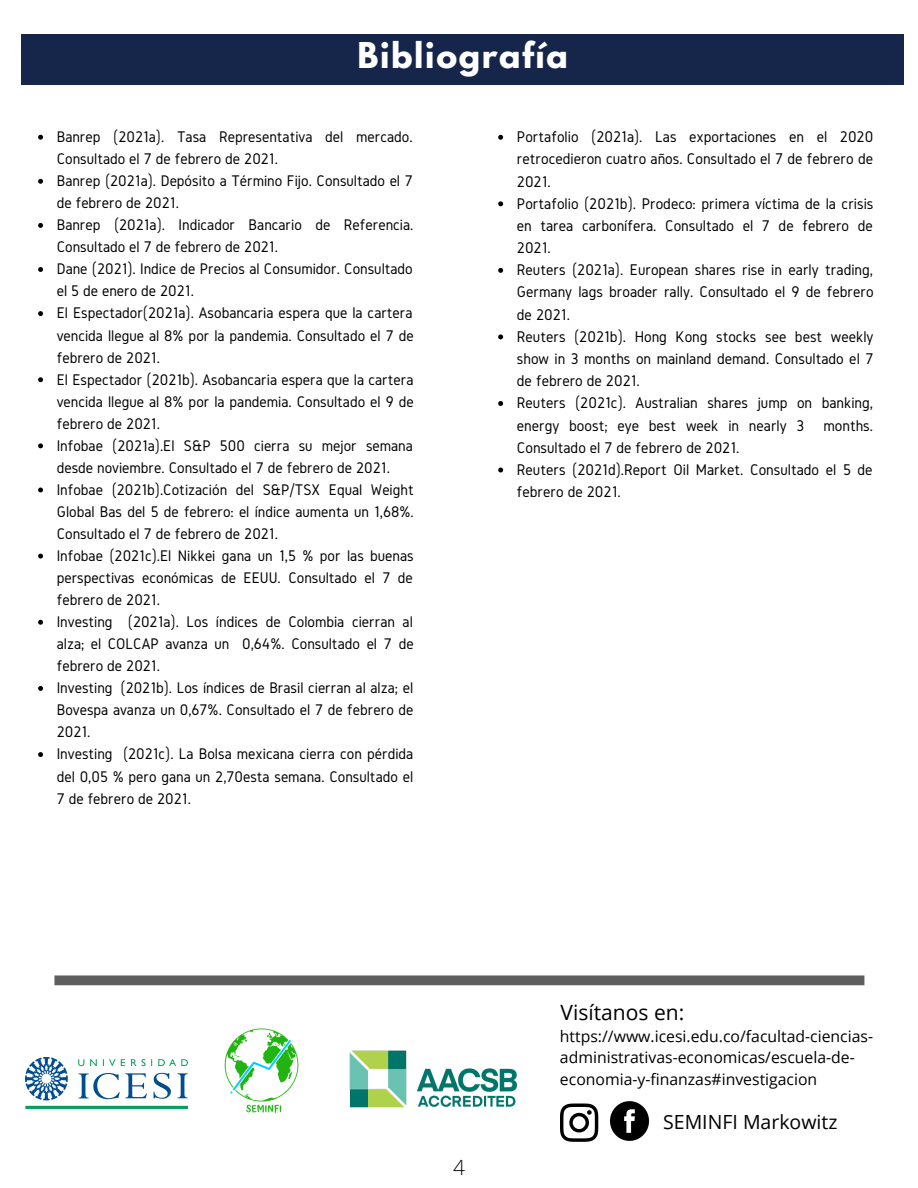
<style>
.page{position:relative;width:918px;height:1188px;background:#fff}
.page>*{position:absolute;margin:0;border:0;box-sizing:border-box;transform-origin:0 0}
.t1{font:700 31.5px "League Spartan";letter-spacing:.05em;color:#fff}
.t2{font:21px "Open Sans";color:#000}
.t3{font:300 21px "Open Sans";color:#000}
.t4{font:19.5px "Open Sans";color:#000}
.t5{font:16.05px/22px "Gidole";color:#000;text-align:justify}
.t6{font:15.75px/21.8px "Open Sans";color:#000}
</style>
<div class="page">
<svg style="left:38px;top:135px;width:5px;height:5px"></svg>
<svg style="left:38px;top:179px;width:5px;height:5px"></svg>
<svg style="left:38px;top:223px;width:5px;height:5px"></svg>
<svg style="left:38px;top:267px;width:5px;height:5px"></svg>
<svg style="left:38px;top:311px;width:5px;height:5px"></svg>
<svg style="left:38px;top:377px;width:5px;height:5px"></svg>
<svg style="left:38px;top:443px;width:5px;height:5px"></svg>
<svg style="left:38px;top:488px;width:5px;height:4px"></svg>
<svg style="left:38px;top:554px;width:5px;height:5px"></svg>
<svg style="left:38px;top:620px;width:5px;height:5px"></svg>
<svg style="left:38px;top:686px;width:5px;height:5px"></svg>
<svg style="left:38px;top:752px;width:5px;height:5px"></svg>
<svg style="left:54px;top:975px;width:810px;height:10px;background:#656565"></svg>
<svg style="left:560px;top:1104px;width:38px;height:38px"></svg>
<img style="left:224px;top:1028px;width:75px;height:85px">
<img style="left:26px;top:1057px;width:162px;height:51px">
<img style="left:349px;top:1050px;width:169px;height:58px">
<img style="left:610px;top:1101px;width:40px;height:40px">
<div style="left:22px;top:35px;width:882px;height:50px;background:#16264b"></div>
<svg style="left:498px;top:135px;width:5px;height:5px"></svg>
<svg style="left:498px;top:201px;width:5px;height:5px"></svg>
<svg style="left:498px;top:268px;width:5px;height:5px"></svg>
<svg style="left:498px;top:334px;width:5px;height:5px"></svg>
<svg style="left:498px;top:401px;width:5px;height:5px"></svg>
<svg style="left:498px;top:468px;width:5px;height:4px"></svg>
<p class="t1" style="left:358px;top:40px;width:212px">Bibliografía</p>
<p class="t5" style="left:57px;top:126px;width:357px">Banrep (2021a). Tasa Representativa del mercado.<br>Consultado el 7 de febrero de 2021.</p>
<p class="t5" style="left:57px;top:170px;width:358px">Banrep (2021a). Depósito a Término Fijo. Consultado el 7 de febrero de 2021.</p>
<p class="t5" style="left:57px;top:214px;width:358px">Banrep (2021a). Indicador Bancario de Referencia.<br>Consultado el 7 de febrero de 2021.</p>
<p class="t5" style="left:57px;top:258px;width:358px">Dane (2021). Indice de Precios al Consumidor. Consultado el 5 de enero de 2021.</p>
<p class="t5" style="left:57px;top:302px;width:358px">El Espectador(2021a). Asobancaria espera que la cartera vencida llegue al 8% por la pandemia. Consultado el 7 de febrero de 2021.</p>
<p class="t5" style="left:57px;top:368px;width:358px">El Espectador (2021b). Asobancaria espera que la cartera vencida llegue al 8% por la pandemia. Consultado el 9 de febrero de 2021.</p>
<p class="t5" style="left:57px;top:434px;width:358px">Infobae (2021a).El S&amp;P 500 cierra su mejor semana desde noviembre. Consultado el 7 de febrero de 2021.</p>
<p class="t5" style="left:57px;top:478px;width:359px">Infobae (2021b).Cotización del S&amp;P/TSX Equal Weight Global Bas del 5 de febrero: el índice aumenta un 1,68%.<br>Consultado el 7 de febrero de 2021.</p>
<p class="t5" style="left:57px;top:544px;width:358px">Infobae (2021c).El Nikkei gana un 1,5 % por las buenas perspectivas económicas de EEUU. Consultado el 7 de febrero de 2021.</p>
<p class="t5" style="left:57px;top:611px;width:358px">Investing (2021a). Los índices de Colombia cierran al alza; el COLCAP avanza un 0,64%. Consultado el 7 de febrero de 2021.</p>
<p class="t5" style="left:57px;top:677px;width:358px">Investing (2021b). Los índices de Brasil cierran al alza; el Bovespa avanza un 0,67%. Consultado el 7 de febrero de 2021.</p>
<p class="t5" style="left:57px;top:743px;width:358px">Investing (2021c). La Bolsa mexicana cierra con pérdida del 0,05 % pero gana un 2,70esta semana. Consultado el 7 de febrero de 2021.</p>
<p class="t5" style="left:517px;top:126px;width:358px">Portafolio (2021a). Las exportaciones en el 2020 retrocedieron cuatro años. Consultado el 7 de febrero de 2021.</p>
<p class="t5" style="left:517px;top:192px;width:358px">Portafolio (2021b). Prodeco: primera víctima de la crisis en tarea carbonífera. Consultado el 7 de febrero de 2021.</p>
<p class="t5" style="left:517px;top:259px;width:358px">Reuters (2021a). European shares rise in early trading, Germany lags broader rally. Consultado el 9 de febrero de 2021.</p>
<p class="t5" style="left:517px;top:325px;width:358px">Reuters (2021b). Hong Kong stocks see best weekly show in 3 months on mainland demand. Consultado el 7 de febrero de 2021.</p>
<p class="t5" style="left:517px;top:392px;width:358px">Reuters (2021c). Australian shares jump on banking, energy boost; eye best week in nearly 3 months.<br>Consultado el 7 de febrero de 2021.</p>
<p class="t5" style="left:517px;top:458px;width:357px">Reuters (2021d).Report Oil Market. Consultado el 5 de febrero de 2021.</p>
<p class="t3" style="left:453px;top:1152px;width:13px">4</p>
<p class="t2" style="left:561px;top:997px;width:125px">Visítanos en:</p>
<p class="t6" style="left:560px;top:1025px;width:315px">https://www.icesi.edu.co/facultad-ciencias&shy;administrativas-economicas/escuela-de&shy;economia-y-finanzas#investigacion</p>
<p class="t4" style="left:663px;top:1108px;width:176px">SEMINFI Markowitz</p>
</div>
